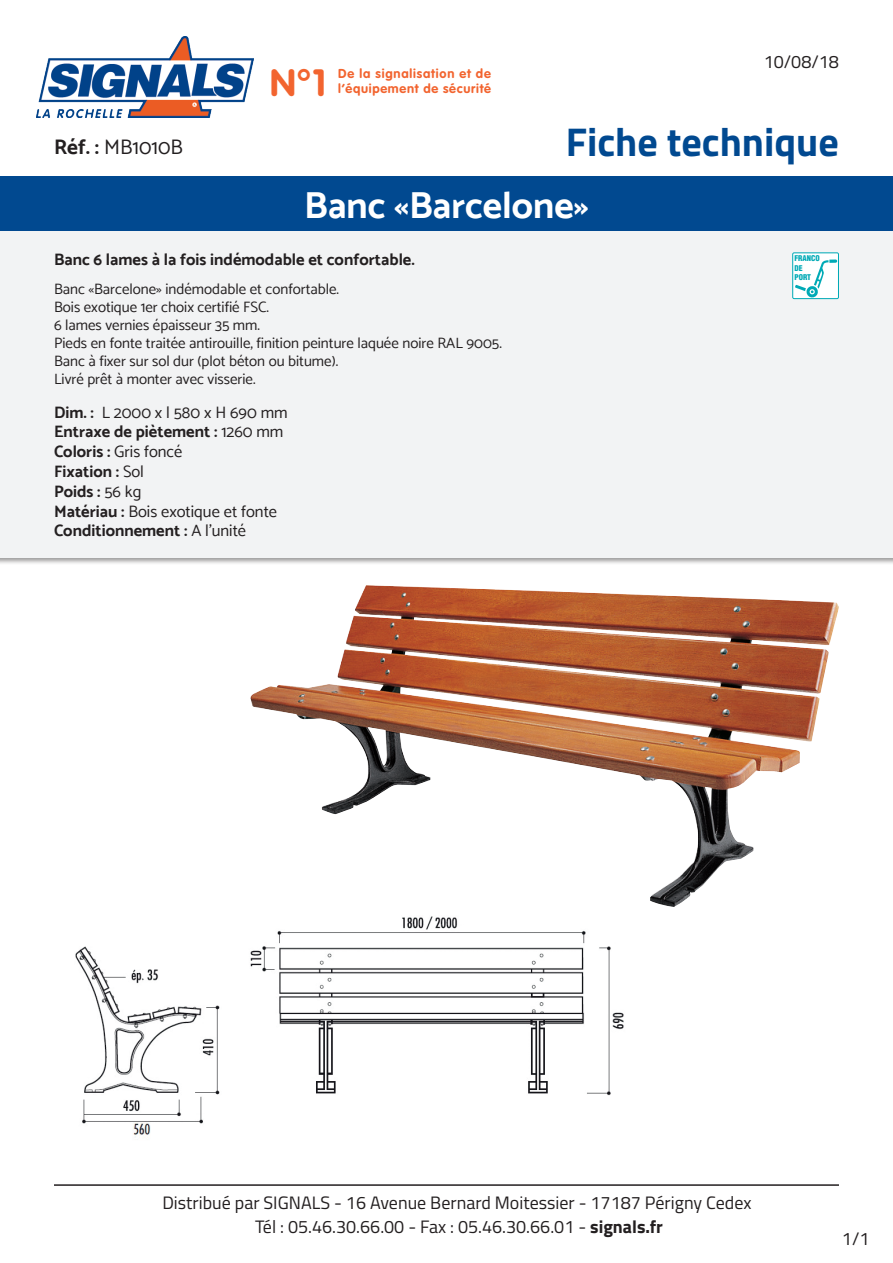
<style>
.page{position:relative;width:893px;height:1263px;background:#fff}
.page>*{position:absolute;margin:0;border:0;box-sizing:border-box;transform-origin:0 0}
.Fiche_technique{font:700 40.2px "Titillium";color:#014990}
.WebTitle{font:700 37.5px "Catamaran";color:#fff}
.t1{font:700 37.5px "VAG Rounded";color:#f2642f}
.Inline{font:21px "Catamaran";color:#231f20}
.t2{font:18px/24.3px "Titillium";color:#231f20;text-align:center}
.Inline-2{font:700 16.5px "Catamaran";color:#231f20}
.Inline-3{font:16.5px "Catamaran";color:#231f20}
.Subheader{font:700 16.5px "Catamaran";color:#231f20}
.BulletText{font:15px "Catamaran";color:#231f20}
.t3{font:700 12.75px "VAG Rounded";letter-spacing:.055em;color:#f2642f}
.t4{font:900 condensed 7.8px/9.3px "Helvetica";color:#00aab6}
.s1{font-weight:700}
.s2{font-weight:400}
</style>
<div class="page">
<hr style="left:54px;top:1184px;width:785px;height:2px;background:#231f20">
<img style="left:36px;top:36px;width:218px;height:81px">
<img style="left:75px;top:916px;width:549px;height:224px">
<div style="left:0;top:227px;width:893px;height:338px;background:#231f20;opacity:.45"></div>
<div style="left:0;top:229px;width:893px;height:329px;background:#f2f3f4"></div>
<div style="left:0;top:177px;width:893px;height:54px;background:#014990"></div>
<svg style="left:792px;top:252px;width:47px;height:47px"></svg>
<img style="left:250px;top:602px;width:589px;height:305px">
<p class="Inline" style="left:54px;top:134px;width:130px"><span class="s1">Réf. :</span> MB1010B</p>
<p class="t1" style="left:270px;top:60px;width:58px">N°1</p>
<p class="t3" style="left:338px;top:66px;width:154px">De la signalisation et de</p>
<p class="t3" style="left:338px;top:81px;width:154px">l’équipement de sécurité</p>
<p class="t2" style="left:764px;top:48px;width:77px">10/08/18</p>
<p class="Fiche_technique" style="left:566px;top:111px;width:275px">Fiche technique</p>
<p class="WebTitle" style="left:304px;top:183px;width:286px">Banc «Barcelone»</p>
<p class="Subheader" style="left:54px;top:250px;width:362px">Banc 6 lames à la fois indémodable et confortable.</p>
<p class="BulletText" style="left:54px;top:280px;width:287px">Banc «Barcelone» indémodable et confortable.</p>
<p class="BulletText" style="left:54px;top:298px;width:216px">Bois exotique 1er choix certifié FSC.</p>
<p class="BulletText" style="left:54px;top:316px;width:207px">6 lames vernies épaisseur 35 mm.</p>
<p class="BulletText" style="left:54px;top:334px;width:449px">Pieds en fonte traitée antirouille, finition peinture laquée noire RAL 9005.</p>
<p class="BulletText" style="left:54px;top:352px;width:286px">Banc à fixer sur sol dur (plot béton ou bitume).</p>
<p class="BulletText" style="left:54px;top:370px;width:203px">Livré prêt à monter avec visserie.</p>
<p class="Inline-3" style="left:54px;top:402px;width:235px"><span class="s1">Dim. :</span> L 2000 x l 580 x H 690 mm</p>
<p class="Inline-2" style="left:54px;top:422px;width:231px">Entraxe de piètement : <span class="s2">1260 mm</span></p>
<p class="Inline-3" style="left:54px;top:442px;width:130px"><span class="s1">Coloris :</span> Gris foncé</p>
<p class="Inline-2" style="left:54px;top:462px;width:92px">Fixation : <span class="s2">Sol</span></p>
<p class="Inline-2" style="left:54px;top:481px;width:89px">Poids : <span class="s2">56 kg</span></p>
<p class="Inline-3" style="left:54px;top:501px;width:225px"><span class="s1">Matériau :</span> Bois exotique et fonte</p>
<p class="Inline-2" style="left:54px;top:521px;width:194px">Conditionnement : <span class="s2">A l’unité</span></p>
<p class="t4" style="left:794px;top:254px;width:27px">FRANCO<br>DE<br>PORT</p>
<p class="t2" style="left:162px;top:1189px;width:591px">Distribué par SIGNALS - 16 Avenue Bernard Moitessier - 17187 Périgny Cedex<br>Tél : 05.46.30.66.00 - Fax : 05.46.30.66.01 - <span class="s1">signals.fr</span></p>
<p class="t2" style="left:842px;top:1226px;width:29px">1/1</p>
</div>
